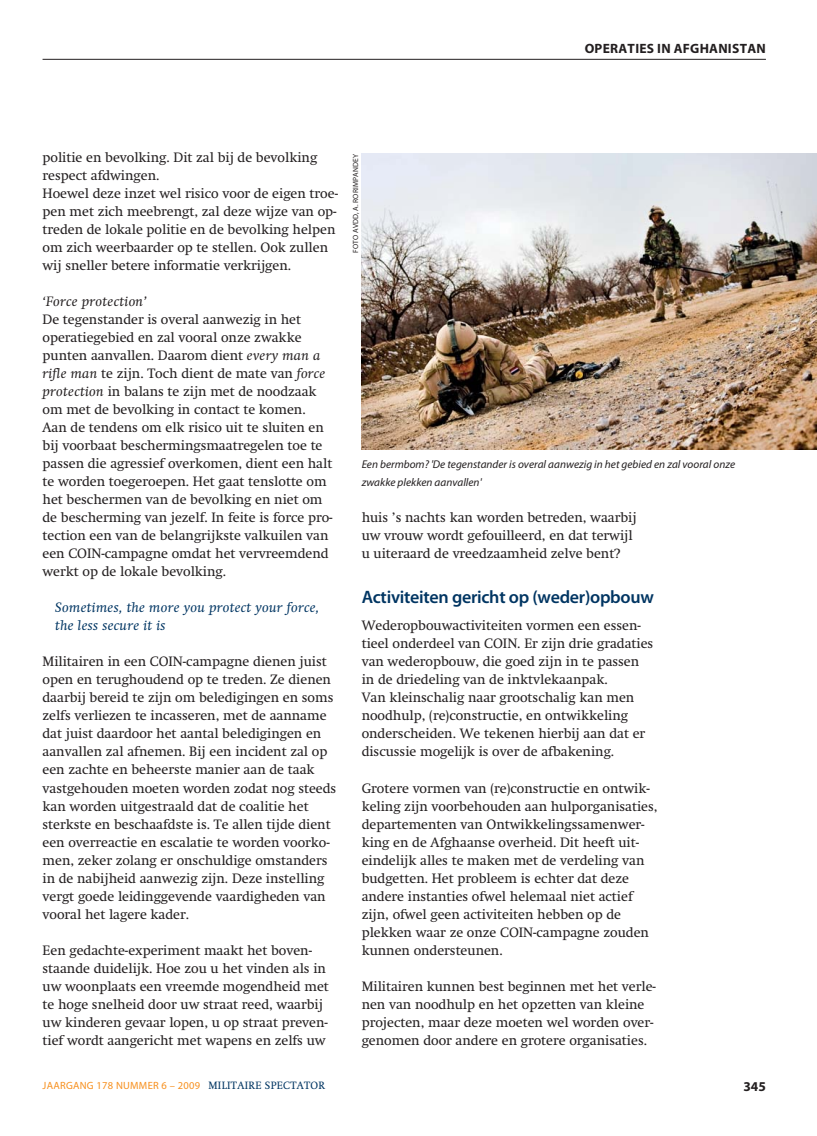
<style>
.page{position:relative;width:817px;height:1136px;background:#fff}
.page>*{position:absolute;margin:0;border:0;box-sizing:border-box;transform-origin:0 0}
.t1{font:600 18px "Myriad Pro";letter-spacing:-.015em;color:#003562}
.t2{font:13.5px/18px "Swift";color:#231f20}
.t3{font:italic 13.5px/18px "Swift";letter-spacing:.025em;color:#003562;scale:1.05 1}
.t4{font:700 13.5px "Myriad Pro";letter-spacing:.02em;color:#231f20}
.t5{font:italic 13.5px "Swift";letter-spacing:.025em;color:#231f20;scale:1.05 1}
.t6{font:italic 11.25px/18px "Myriad Pro";color:#231f20}
.t7{font:10.5px "Myriad Pro";letter-spacing:.025em;color:#f7901e}
.t8{font:7.5px "Myriad Pro";letter-spacing:.02em;color:#231f20}
.s1{font-style:italic}
.s2{font-family:"Swift";color:#003562}
</style>
<div class="page">
<hr style="left:43px;top:59px;width:722px;height:1px;background:#231f20">
<img style="left:361px;top:154px;width:455px;height:295px">
<p class="t4" style="left:584px;top:40px;width:182px">OPERATIES IN AFGHANISTAN</p>
<p class="t2" style="left:43px;top:150px;width:297px">politie en bevolking. Dit zal bij de bevolking respect afdwingen.<br>Hoewel deze inzet wel risico voor de eigen troe&shy;pen met zich meebrengt, zal deze wijze van op&shy;treden de lokale politie en de bevolking helpen om zich weerbaarder op te stellen. Ook zullen wij sneller betere informatie verkrijgen.</p>
<p class="t5" style="left:43px;top:296px;width:101px">‘Force protection’</p>
<p class="t2" style="left:43px;top:312px;width:291px">De tegenstander is overal aanwezig in het operatiegebied en zal vooral onze zwakke punten aanvallen. Daarom dient <span class="s1">every man a rifle man</span> te zijn. Toch dient de mate van <span class="s1">force protection</span> in balans te zijn met de noodzaak om met de bevolking in contact te komen.<br>Aan de tendens om elk risico uit te sluiten en bij voorbaat beschermingsmaatregelen toe te passen die agressief overkomen, dient een halt te worden toegeroepen. Het gaat tenslotte om het beschermen van de bevolking en niet om de bescherming van jezelf. In feite is force pro&shy;tection een van de belangrijkste valkuilen van een COIN-campagne omdat het vervreemdend werkt op de lokale bevolking.</p>
<p class="t3" style="left:55px;top:600px;width:253px">Sometimes, the more you protect your force, the less secure it is</p>
<p class="t2" style="left:43px;top:654px;width:295px">Militairen in een COIN-campagne dienen juist open en terughoudend op te treden. Ze dienen daarbij bereid te zijn om beledigingen en soms zelfs verliezen te incasseren, met de aanname dat juist daardoor het aantal beledigingen en aanvallen zal afnemen. Bij een incident zal op een zachte en beheerste manier aan de taak vastgehouden moeten worden zodat nog steeds kan worden uitgestraald dat de coalitie het sterkste en beschaafdste is. Te allen tijde dient een overreactie en escalatie te worden voorko&shy;men, zeker zolang er onschuldige omstanders in de nabijheid aanwezig zijn. Deze instelling vergt goede leidinggevende vaardigheden van vooral het lagere kader.</p>
<p class="t2" style="left:43px;top:942px;width:288px">Een gedachte-experiment maakt het boven&shy;staande duidelijk. Hoe zou u het vinden als in uw woonplaats een vreemde mogendheid met te hoge snelheid door uw straat reed, waarbij uw kinderen gevaar lopen, u op straat preven&shy;tief wordt aangericht met wapens en zelfs uw</p>
<p class="t8" style="left:351px;top:253px;width:101px;rotate:-90deg">FOTO AVDD, A. RORIMPANDEY</p>
<p class="t6" style="left:361px;top:455px;width:375px">Een bermbom? 'De tegenstander is overal aanwezig in het gebied en zal vooral onze zwakke plekken aanvallen'</p>
<p class="t2" style="left:361px;top:510px;width:276px">huis ’s nachts kan worden betreden, waarbij uw vrouw wordt gefouilleerd, en dat terwijl u uiteraard de vreedzaamheid zelve bent?</p>
<h1 class="t1" style="left:361px;top:590px;width:293px">Activiteiten gericht op (weder)opbouw</h1>
<p class="t2" style="left:361px;top:618px;width:293px">Wederopbouwactiviteiten vormen een essen&shy;tieel onderdeel van COIN. Er zijn drie gradaties van wederopbouw, die goed zijn in te passen in de driedeling van de inktvlekaanpak.<br>Van kleinschalig naar grootschalig kan men noodhulp, (re)constructie, en ontwikkeling onderscheiden. We tekenen hierbij aan dat er discussie mogelijk is over de afbakening.</p>
<p class="t2" style="left:361px;top:780px;width:297px">Grotere vormen van (re)constructie en ontwik&shy;keling zijn voorbehouden aan hulporganisaties, departementen van Ontwikkelingssamenwer&shy;king en de Afghaanse overheid. Dit heeft uit&shy;eindelijk alles te maken met de verdeling van budgetten. Het probleem is echter dat deze andere instanties ofwel helemaal niet actief zijn, ofwel geen activiteiten hebben op de plekken waar ze onze COIN-campagne zouden kunnen ondersteunen.</p>
<p class="t2" style="left:361px;top:978px;width:296px">Militairen kunnen best beginnen met het verle&shy;nen van noodhulp en het opzetten van kleine projecten, maar deze moeten wel worden over&shy;genomen door andere en grotere organisaties.</p>
<p class="t7" style="left:43px;top:1078px;width:284px">JAARGANG 178 NUMMER 6 – 2009 <span class="s2">MILITAIRE SPECTATOR</span></p>
<p class="t4" style="left:743px;top:1078px;width:24px">345</p>
</div>
